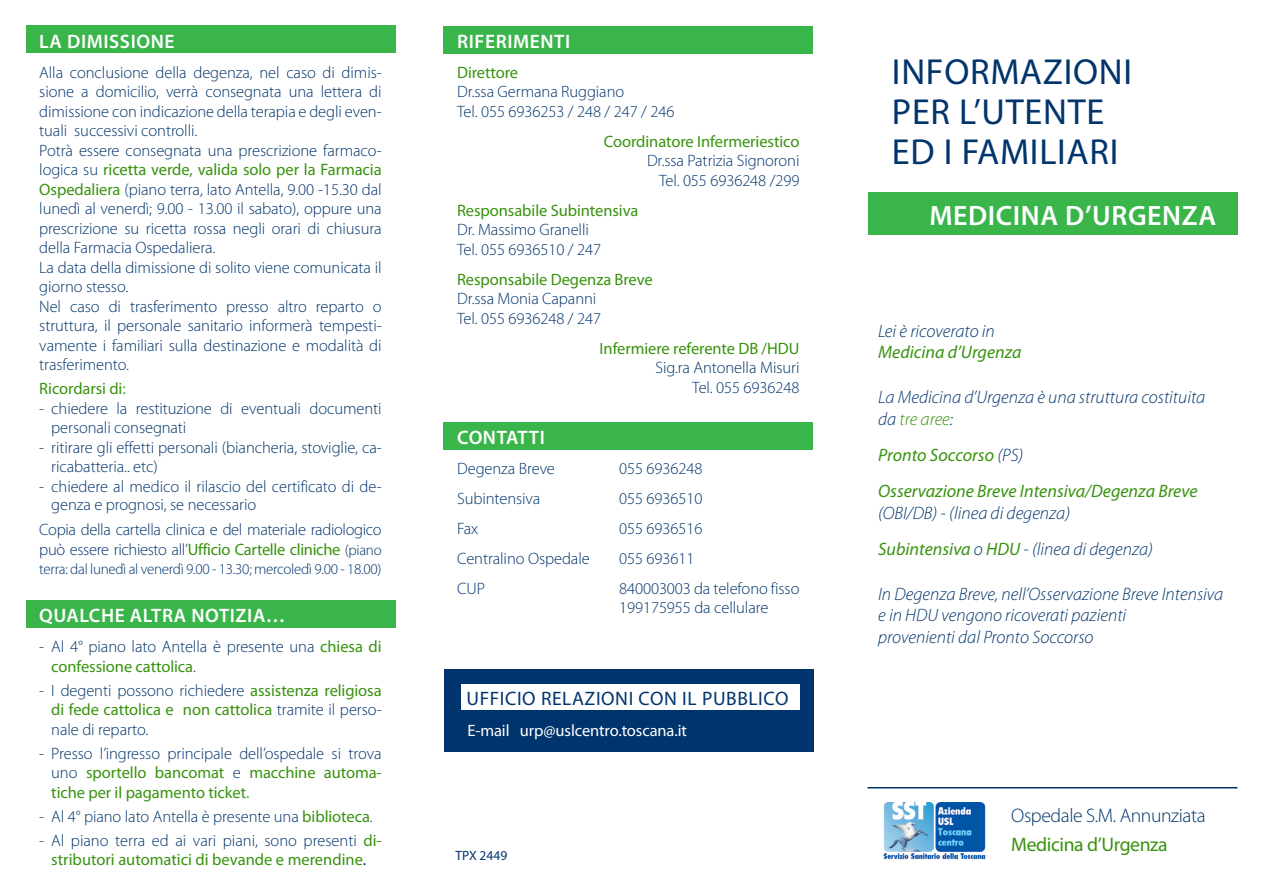
<style>
.page{position:relative;width:1263px;height:893px;background:#fff}
.page>*{position:absolute;margin:0;border:0;box-sizing:border-box;transform-origin:0 0}
.t1{font:36.3px/39.6px "Myriad Pro";letter-spacing:.02em;color:#00346c}
.t2{font:600 28.05px "Myriad Pro";letter-spacing:.02em;color:#fff}
.t3{font:300 19.65px "Myriad Pro";letter-spacing:-.02em;color:#00346c}
.t4{font:19.65px "Myriad Pro";letter-spacing:-.02em;color:#38930e}
.t5{font:600 19.5px "Myriad Pro";letter-spacing:.03em;color:#fff}
.t6{font:19.5px "Myriad Pro";letter-spacing:.03em;color:#00346c}
.t7{font:italic 300 18px/21.6px "Myriad Pro";color:#00346c}
.t8{font:italic 18px/36px "Myriad Pro";color:#38930e}
.t9{font:300 16.5px/19.5px "Myriad Pro";letter-spacing:-.005em;color:#00346c}
.t10{font:16.5px/19.5px "Myriad Pro";letter-spacing:-.005em;color:#38930e;text-align:justify}
.t11{font:16.5px "Myriad Pro";letter-spacing:-.005em;color:#fff}
.t12{font:300 15px "Myriad Pro";letter-spacing:-.02em;color:#00346c}
.t13{font:13.5px "Myriad Pro";color:#00346c}
.s1{font-weight:400;color:#38930e}
.s2{color:#39b54a}
.s3{font-size:15px}
.s4{font-weight:300;color:#00346c}
.s5{color:#00346c}
.s6{color:#38930e}
</style>
<div class="page">
<div style="left:444px;top:669px;width:370px;height:83px;background:#00346c"></div>
<div style="left:461px;top:685px;width:338px;height:25px;background:#fff"></div>
<div style="left:443px;top:422px;width:370px;height:28px;background:#39b54a"></div>
<div style="left:26px;top:601px;width:369px;height:27px;background:#39b54a"></div>
<img style="left:883px;top:803px;width:103px;height:57px">
<hr style="left:867px;top:787px;width:370px;height:1px;background:#00346c">
<div style="left:867px;top:192px;width:370px;height:43px;background:#39b54a"></div>
<div style="left:26px;top:26px;width:369px;height:27px;background:#39b54a"></div>
<div style="left:443px;top:27px;width:370px;height:27px;background:#39b54a"></div>
<p class="t5" style="left:39px;top:29px;width:137px">LA DIMISSIONE</p>
<p class="t9" style="left:39px;top:63px;width:344px">Alla conclusione della degenza, nel caso di dimis&shy;sione a domicilio, verrà consegnata una lettera di dimissione con indicazione della terapia e degli even&shy;tuali successivi controlli.<br>Potrà essere consegnata una prescrizione farmaco&shy;logica su <span class="s1">ricetta verde, valida solo per la Farmacia Ospedaliera</span> (piano terra, lato Antella, 9.00 -15.30 dal lunedì al venerdì; 9.00 - 13.00 il sabato), oppure una prescrizione su ricetta rossa negli orari di chiusura della Farmacia Ospedaliera.<br>La data della dimissione di solito viene comunicata il giorno stesso.<br>Nel caso di trasferimento presso altro reparto o struttura, il personale sanitario informerà tempesti&shy;vamente i familiari sulla destinazione e modalità di trasferimento.</p>
<p class="t10" style="left:39px;top:379px;width:88px">Ricordarsi di<span class="s2">:</span></p>
<p class="t9" style="left:51px;top:399px;width:332px;text-indent:-12px">- chiedere la restituzione di eventuali documenti personali consegnati</p>
<p class="t9" style="left:51px;top:438px;width:332px;text-indent:-12px">- ritirare gli effetti personali (biancheria, stoviglie, ca&shy;ricabatteria.. etc)</p>
<p class="t9" style="left:51px;top:477px;width:332px;line-height:18px;text-indent:-12px">- chiedere al medico il rilascio del certificato di de&shy;genza e prognosi, se necessario</p>
<p class="t9" style="left:39px;top:520px;width:344px">Copia della cartella clinica e del materiale radiologico può essere richiesto all’<span class="s1">Ufficio Cartelle cliniche</span> <span class="s3">(piano</span></p>
<p class="t12" style="left:39px;top:561px;width:344px">terra: dal lunedì al venerdì 9.00 - 13.30; mercoledì 9.00 - 18.00)</p>
<p class="t5" style="left:39px;top:603px;width:248px">QUALCHE ALTRA NOTIZIA…</p>
<p class="t9" style="left:51px;top:637px;width:332px;text-indent:-12px">- Al 4° piano lato Antella è presente una <span class="s1">chiesa di confessione cattolica</span>.</p>
<p class="t9" style="left:51px;top:681px;width:332px;text-align:justify;text-indent:-12px">- I degenti possono richiedere <span class="s1">assistenza religiosa di fede cattolica e non cattolica</span> tramite il perso&shy;nale di reparto.</p>
<p class="t10" style="left:51px;top:743px;width:332px;text-indent:-12px"><span class="s4">- Presso l’ingresso principale dell’ospedale si trova uno</span> sportello bancomat <span class="s4">e</span> macchine automa&shy;tiche per il pagamento ticket<span class="s2">.</span></p>
<p class="t9" style="left:39px;top:807px;width:335px">- Al 4° piano lato Antella è presente una <span class="s1">biblioteca</span>.</p>
<p class="t10" style="left:39px;top:830px;width:344px;text-align:center"><span class="s4">- Al piano terra ed ai vari piani, sono presenti</span> di&shy;stributori automatici di bevande e merendine<span class="s5">.</span></p>
<p class="t5" style="left:457px;top:29px;width:115px">RIFERIMENTI</p>
<p class="t10" style="left:457px;top:62px;width:63px">Direttore</p>
<p class="t9" style="left:457px;top:82px;width:219px">Dr.ssa Germana Ruggiano<br>Tel. 055 6936253 / 248 / 247 / 246</p>
<p class="t10" style="left:604px;top:131px;width:197px">Coordinatore Infermeriestico</p>
<p class="t9" style="left:647px;top:151px;width:154px;text-align:right">Dr.ssa Patrizia Signoroni<br>Tel. 055 6936248 /299</p>
<p class="t10" style="left:457px;top:200px;width:183px">Responsabile Subintensiva</p>
<p class="t9" style="left:457px;top:220px;width:145px">Dr. Massimo Granelli<br>Tel. 055 6936510 / 247</p>
<p class="t10" style="left:457px;top:269px;width:197px">Responsabile Degenza Breve</p>
<p class="t9" style="left:457px;top:289px;width:145px">Dr.ssa Monia Capanni<br>Tel. 055 6936248 / 247</p>
<p class="t10" style="left:600px;top:338px;width:201px">Infermiere referente DB /HDU</p>
<p class="t9" style="left:655px;top:358px;width:145px;text-align:right">Sig.ra Antonella Misuri<br>Tel. 055 6936248</p>
<p class="t5" style="left:457px;top:425px;width:89px">CONTATTI</p>
<p class="t9" style="left:457px;top:459px;width:99px">Degenza Breve</p>
<p class="t9" style="left:619px;top:459px;width:85px">055 6936248</p>
<p class="t9" style="left:457px;top:489px;width:85px">Subintensiva</p>
<p class="t9" style="left:619px;top:489px;width:85px">055 6936510</p>
<p class="t9" style="left:457px;top:519px;width:23px">Fax</p>
<p class="t9" style="left:619px;top:519px;width:85px">055 6936516</p>
<p class="t9" style="left:457px;top:549px;width:134px">Centralino Ospedale</p>
<p class="t9" style="left:619px;top:549px;width:77px">055 693611</p>
<p class="t9" style="left:457px;top:579px;width:29px">CUP</p>
<p class="t9" style="left:619px;top:578px;width:182px">840003003 da telefono fisso<br>199175955 da cellulare</p>
<p class="t6" style="left:467px;top:686px;width:323px">UFFICIO RELAZIONI CON IL PUBBLICO</p>
<p class="t11" style="left:467px;top:721px;width:221px">E-mail urp@uslcentro.toscana.it</p>
<p class="t13" style="left:455px;top:847px;width:53px">TPX 2449</p>
<h1 class="t1" style="left:892px;top:52px;width:242px">INFORMAZIONI<br>PER L’UTENTE<br>ED I FAMILIARI</h1>
<h2 class="t2" style="left:929px;top:198px;width:288px">MEDICINA D’URGENZA</h2>
<p class="t7" style="left:878px;top:320px;width:118px">Lei è ricoverato in</p>
<p class="t8" style="left:878px;top:334px;width:145px">Medicina d’Urgenza</p>
<p class="t7" style="left:878px;top:387px;width:329px">La Medicina d’Urgenza è una struttura costituita da <span class="s6">tre aree</span>:</p>
<p class="t8" style="left:878px;top:437px;width:321px">Pronto Soccorso <span class="s4">(PS)<br></span>Osservazione Breve Intensiva/Degenza Breve</p>
<p class="t7" style="left:878px;top:495px;width:276px;line-height:36px">(OBI/DB) - (linea di degenza)<br><span class="s1">Subintensiva</span> o <span class="s1">HDU</span> - (linea di degenza)</p>
<p class="t7" style="left:878px;top:583px;width:347px">In Degenza Breve, nell’Osservazione Breve Intensiva e in HDU vengono ricoverati pazienti<br>provenienti dal Pronto Soccorso</p>
<p class="t3" style="left:1011px;top:805px;width:196px">Ospedale S.M. Annunziata</p>
<p class="t4" style="left:1011px;top:832px;width:158px">Medicina d’Urgenza</p>
</div>
